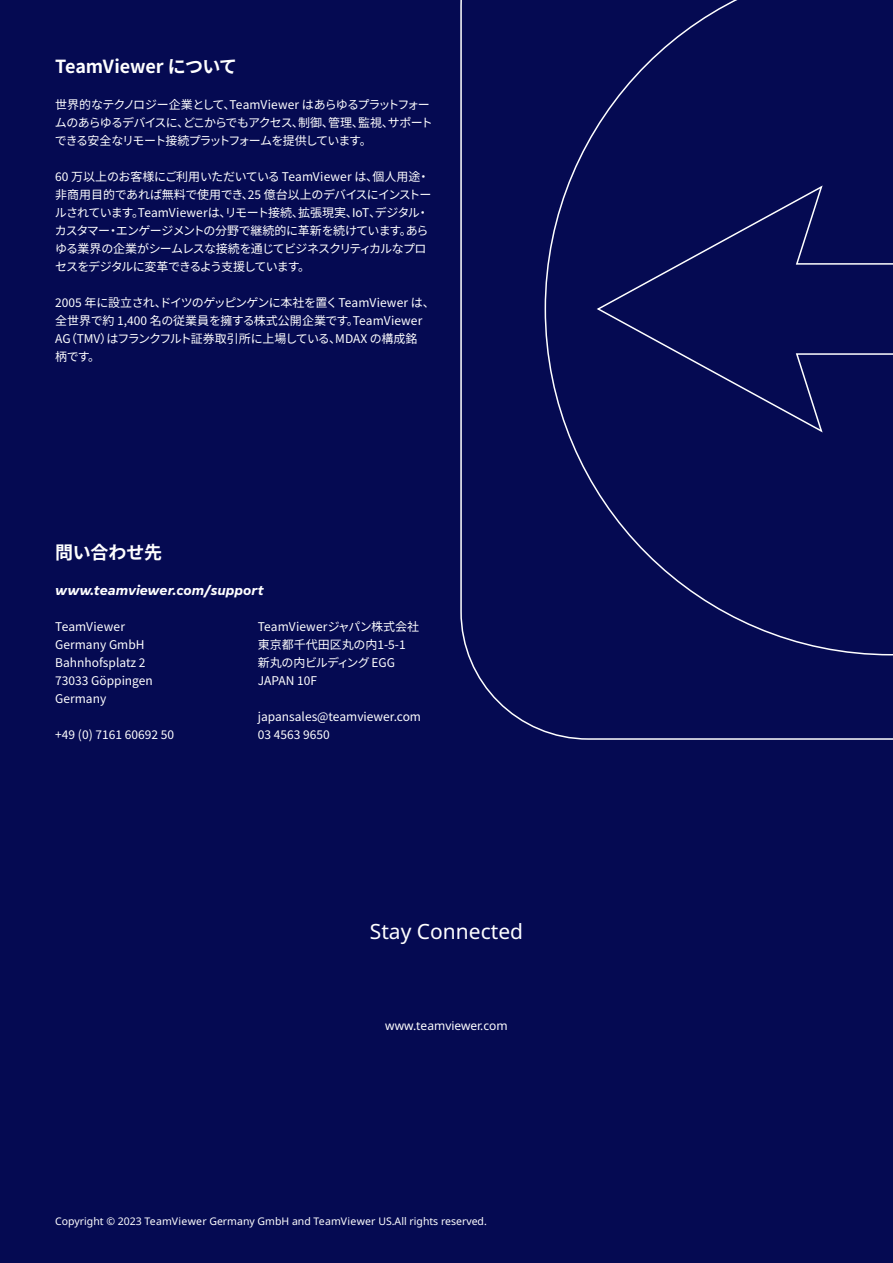
<style>
.page{position:relative;width:893px;height:1263px;background:#050a52}
.page>*{position:absolute;margin:0;border:0;box-sizing:border-box;transform-origin:0 0}
.t1{font:21px "Noto Sans";color:#fff}
.t2{font:700 18px "Noto Sans JP";letter-spacing:-.01em;color:#fff}
.t3{font:12px/18px "Noto Sans JP";letter-spacing:-.015em;color:#fff}
.t4{font:12px/18px "Noto Sans JP";letter-spacing:-.04em;color:#fff}
.t5{font:12px/18px "Noto Sans JP";letter-spacing:-.07em;color:#fff}
.t6{font:italic 700 12px "Team Viewer Sans";letter-spacing:-.005em;color:#fff}
.t7{font:12px "Noto Sans";color:#fff}
.t8{font:10.5px "Noto Sans";color:#fff}
</style>
<div class="page">
<svg style="left:460px;top:0;width:433px;height:740px"></svg>
<svg style="left:595px;top:184px;width:298px;height:250px"></svg>
<h2 class="t2" style="left:55px;top:57px;width:183px">TeamViewer について</h2>
<p class="t5" style="left:55px;top:96px;width:380px">世界的なテクノロジー企業として、TeamViewer はあらゆるプラットフォームのあらゆるデバイスに、どこからでもアクセス、制御、管理、監視、サポートできる安全なリモート接続プラットフォームを提供しています。</p>
<p class="t4" style="left:55px;top:168px;width:378px">60 万以上のお客様にご利用いただいている TeamViewer は、個人用途・非商用目的であれば無料で使用でき、25 億台以上のデバイスにインストールされています。TeamViewerは、リモート接続、拡張現実、IoT、デジタル・カスタマー・エンゲージメントの分野で継続的に革新を続けています。あらゆる業界の企業がシームレスな接続を通じてビジネスクリティカルなプロセスをデジタルに変革できるよう支援しています。</p>
<p class="t3" style="left:55px;top:294px;width:381px">2005 年に設立され、ドイツのゲッピンゲンに本社を置く TeamViewer は、全世界で約 1,400 名の従業員を擁する株式公開企業です。TeamViewer AG（TMV）はフランクフルト証券取引所に上場している、MDAX の構成銘<br>柄です。</p>
<h2 class="t2" style="left:55px;top:543px;width:108px">問い合わせ先</h2>
<p class="t6" style="left:55px;top:580px;width:210px">www.teamviewer.com/support</p>
<p class="t3" style="left:55px;top:618px;width:99px">TeamViewer<br>Germany GmbH<br>Bahnhofsplatz 2<br>73033 Göppingen<br>Germany</p>
<p class="t3" style="left:55px;top:726px;width:120px">+49 (0) 7161 60692 50</p>
<p class="t3" style="left:258px;top:618px;width:163px">TeamViewerジャパン株式会社東京都千代田区丸の内1-5-1新丸の内ビルディング EGG<br>JAPAN 10F</p>
<p class="t3" style="left:258px;top:708px;width:165px">japansales@teamviewer.com<br>03 4563 9650</p>
<h1 class="t1" style="left:370px;top:919px;width:155px">Stay Connected</h1>
<p class="t7" style="left:385px;top:1018px;width:124px">www.teamviewer.com</p>
<p class="t8" style="left:55px;top:1216px;width:433px">Copyright © 2023 TeamViewer Germany GmbH and TeamViewer US.All rights reserved.</p>
</div>
